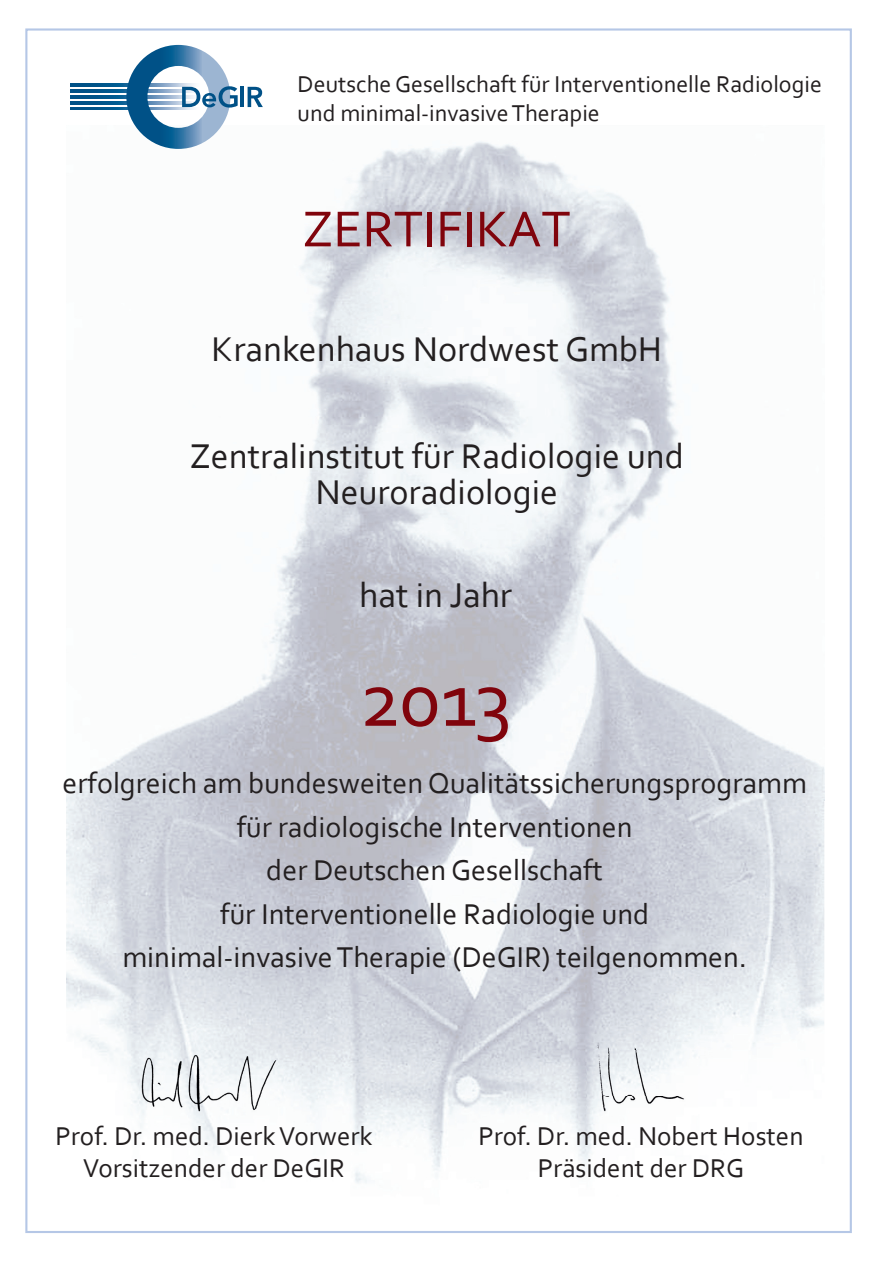
<style>
.page{position:relative;width:893px;height:1263px;background:#fff}
.page>*{position:absolute;margin:0;border:0;box-sizing:border-box;transform-origin:0 0}
.t1{font:81px "Corbel";color:#80040c}
.t2{font:52.8px "Corbel";color:#80040c}
.t3{font:36px "Corbel";color:#231f20}
.t4{font:30px "Corbel";color:#231f20}
.t5{font:27px "Corbel";color:#231f20}
.t6{font:24px "Corbel";color:#231f20}
</style>
<div class="page">
<img style="left:66px;top:141px;width:455px;height:883px">
<img style="left:521px;top:154px;width:303px;height:908px">
<img style="left:141px;top:1024px;width:381px;height:38px">
<img style="left:282px;top:1062px;width:313px;height:121px">
<img style="left:141px;top:1118px;width:79px;height:36px">
<img style="left:71px;top:84px;width:55px;height:3px">
<img style="left:71px;top:90px;width:55px;height:3px">
<img style="left:71px;top:95px;width:55px;height:3px">
<img style="left:71px;top:101px;width:55px;height:3px">
<img style="left:71px;top:107px;width:55px;height:3px">
<svg style="left:126px;top:45px;width:112px;height:104px"></svg>
<hr style="left:241px;top:87px;width:3px;height:20px;background:#005187">
<svg style="left:248px;top:87px;width:15px;height:20px"></svg>
<img style="left:128px;top:1040px;width:154px;height:78px">
<img style="left:587px;top:1042px;width:110px;height:81px">
<p class="t6" style="left:298px;top:69px;width:526px">Deutsche Gesellschaft für Interventionelle Radiologie</p>
<p class="t6" style="left:298px;top:98px;width:304px">und minimal-invasive Therapie</p>
<h2 class="t2" style="left:302px;top:196px;width:270px">ZERTIFIKAT</h2>
<p class="t3" style="left:212px;top:326px;width:452px">Krankenhaus Nordwest GmbH</p>
<p class="t3" style="left:190px;top:434px;width:496px">Zentralinstitut für Radiologie und</p>
<p class="t3" style="left:316px;top:470px;width:244px">Neuroradiologie</p>
<p class="t3" style="left:359px;top:573px;width:154px">hat in Jahr</p>
<p class="t1" style="left:359px;top:649px;width:154px">2013</p>
<p class="t4" style="left:63px;top:764px;width:746px">erfolgreich am bundesweiten Qualitätssicherungsprogramm</p>
<p class="t4" style="left:237px;top:808px;width:398px">für radiologische Interventionen</p>
<p class="t4" style="left:266px;top:851px;width:338px">der Deutschen Gesellschaft</p>
<p class="t4" style="left:220px;top:895px;width:431px">für Interventionelle Radiologie und</p>
<p class="t4" style="left:122px;top:938px;width:626px">minimal-invasive Therapie (DeGIR) teilgenommen.</p>
<p class="t5" style="left:56px;top:1119px;width:319px">Prof. Dr. med. Dierk Vorwerk</p>
<p class="t5" style="left:83px;top:1152px;width:263px">Vorsitzender der DeGIR</p>
<p class="t5" style="left:478px;top:1119px;width:327px">Prof. Dr. med. Nobert Hosten</p>
<p class="t5" style="left:538px;top:1152px;width:208px">Präsident der DRG</p>
</div>
